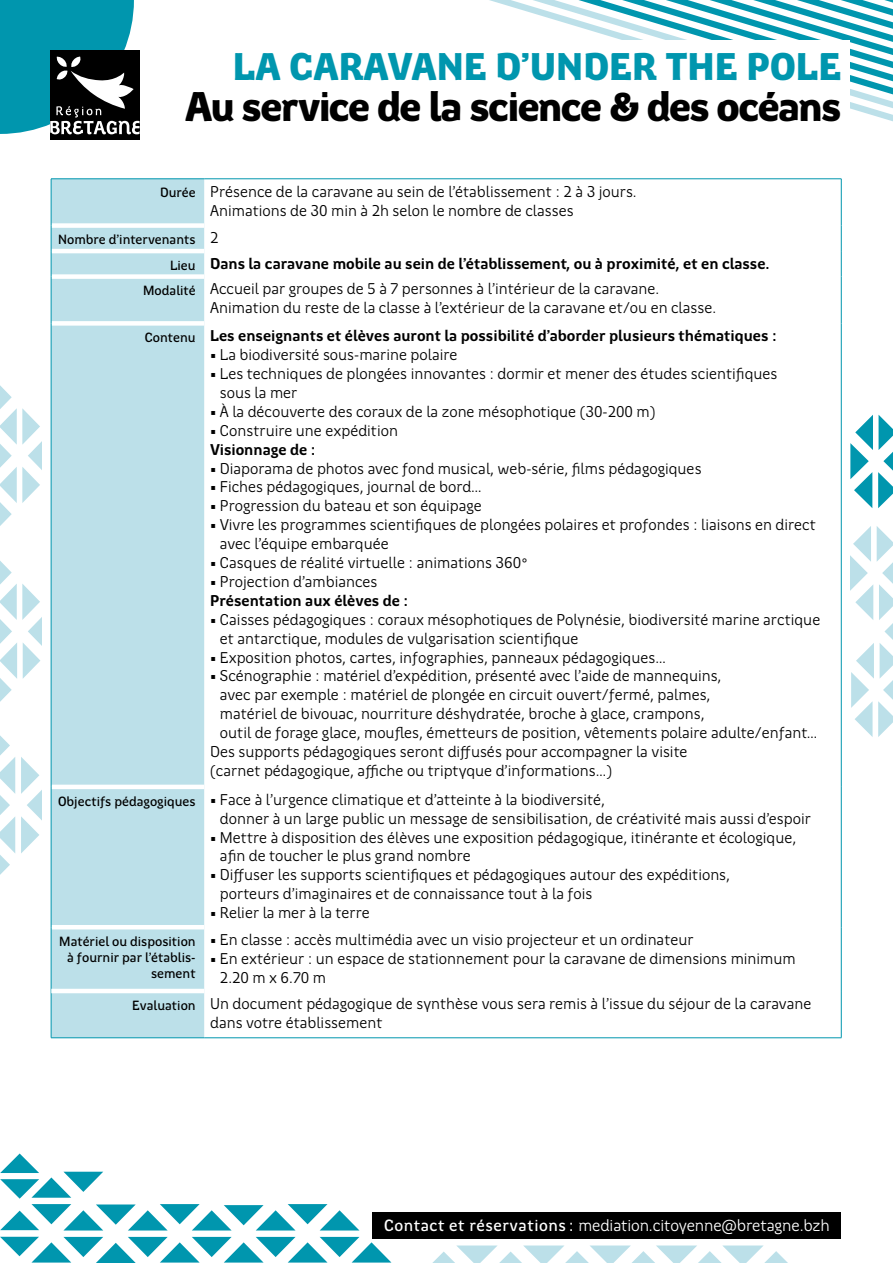
<style>
.page{position:relative;width:893px;height:1263px;background:#fff}
.page>*{position:absolute;margin:0;border:0;box-sizing:border-box;transform-origin:0 0}
.t1{font:900 42px "Region Bretagne New";letter-spacing:-.045em;color:#000}
.t2{font:900 39px "Region Bretagne New";color:#0096ae}
.t3{font:16.5px "Region Bretagne New";letter-spacing:-.01em;color:#fff}
.t4{font:15.75px/18.9px "Region Bretagne New";color:#000}
.t5{font:700 15.75px/25.5px "Region Bretagne New";color:#000}
.t6{font:500 13.5px/16.2px "Region Bretagne New";color:#000;text-align:right}
.s1{font-weight:500;font-size:13.5px}
.s2{font-weight:400;font-size:15.75px}
.s3{font-weight:400}
.s4{font-weight:500}
</style>
<div class="page">
<svg style="left:21px;top:757px;width:21px;height:96px"></svg>
<svg style="left:0;top:735px;width:15px;height:140px"></svg>
<svg style="left:0;top:561px;width:42px;height:141px"></svg>
<svg style="left:0;top:385px;width:42px;height:141px"></svg>
<svg style="left:456px;top:1238px;width:341px;height:1px"></svg>
<svg style="left:432px;top:1245px;width:356px;height:18px"></svg>
<svg style="left:850px;top:526px;width:43px;height:211px"></svg>
<svg style="left:850px;top:415px;width:43px;height:93px"></svg>
<svg style="left:489px;top:0;width:404px;height:122px"></svg>
<svg style="left:0;top:1237px;width:391px;height:26px"></svg>
<svg style="left:0;top:1153px;width:359px;height:77px"></svg>
<div style="left:43px;top:40px;width:807px;height:1127px;background:#fff"></div>
<div style="left:25px;top:1121px;width:18px;height:36px;background:#fff"></div>
<div style="left:50px;top:50px;width:90px;height:90px;background:#000"></div>
<svg style="left:0;top:0;width:140px;height:134px"></svg>
<div style="left:52px;top:180px;width:152px;height:857px;background:#bce0e9"></div>
<div style="left:51px;top:223px;width:153px;height:5px;background:#fff"></div>
<hr style="left:51px;top:249px;width:153px;height:4px;background:#fff">
<div style="left:51px;top:274px;width:153px;height:5px;background:#fff"></div>
<div style="left:51px;top:321px;width:153px;height:5px;background:#fff"></div>
<hr style="left:51px;top:785px;width:153px;height:4px;background:#fff">
<hr style="left:51px;top:925px;width:153px;height:4px;background:#fff">
<hr style="left:51px;top:179px;width:153px;height:1px;background:#0096ae">
<hr style="left:51px;top:179px;width:1px;height:47px;background:#0096ae">
<hr style="left:204px;top:179px;width:637px;height:1px;background:#0096ae">
<hr style="left:841px;top:179px;width:1px;height:47px;background:#0096ae">
<svg style="left:51px;top:226px;width:1px;height:51px"></svg>
<svg style="left:841px;top:226px;width:1px;height:51px"></svg>
<hr style="left:51px;top:277px;width:1px;height:46px;background:#0096ae">
<hr style="left:841px;top:277px;width:1px;height:46px;background:#0096ae">
<hr style="left:51px;top:323px;width:1px;height:464px;background:#0096ae">
<hr style="left:841px;top:323px;width:1px;height:464px;background:#0096ae">
<hr style="left:51px;top:787px;width:1px;height:140px;background:#0096ae">
<hr style="left:841px;top:787px;width:1px;height:140px;background:#0096ae">
<hr style="left:51px;top:927px;width:1px;height:64px;background:#0096ae">
<hr style="left:841px;top:927px;width:1px;height:64px;background:#0096ae">
<hr style="left:51px;top:991px;width:1px;height:46px;background:#0096ae">
<hr style="left:841px;top:991px;width:1px;height:46px;background:#0096ae">
<hr style="left:51px;top:1037px;width:153px;height:1px;background:#0096ae">
<hr style="left:204px;top:1037px;width:637px;height:1px;background:#0096ae">
<hr style="left:51px;top:989px;width:153px;height:4px;background:#fff">
<div style="left:373px;top:1212px;width:468px;height:26px;background:#000"></div>
<h2 class="t2" style="left:233px;top:46px;width:610px">LA CARAVANE D’UNDER THE POLE</h2>
<h1 class="t1" style="left:185px;top:83px;width:658px">Au service de la science &amp; des océans</h1>
<p class="t4" style="left:210px;top:182px;width:428px;text-indent:-50px"><span class="s1">Durée</span> Présence de la caravane au sein de l’établissement : 2 à 3 jours.<br>Animations de 30 min à 2h selon le nombre de classes</p>
<p class="t6" style="left:58px;top:232px;width:162px">Nombre d’intervenants <span class="s2">2</span></p>
<p class="t5" style="left:143px;top:251px;width:628px;text-indent:27px"><span class="s1">Lieu</span> Dans la caravane mobile au sein de l’établissement, ou à proximité, et en classe.<br><span class="s1">Modalité</span> <span class="s3">Accueil par groupes de 5 à 7 personnes à l’intérieur de la caravane.</span></p>
<p class="t5" style="left:145px;top:294px;width:633px;line-height:27.9px;text-align:center"><span class="s3">Animation du reste de la classe à l’extérieur de la caravane et/ou en classe.<br></span><span class="s1">Contenu</span> Les enseignants et élèves auront la possibilité d’aborder plusieurs thématiques :</p>
<p class="t4" style="left:210px;top:346px;width:249px">• La biodiversité sous-marine polaire</p>
<p class="t4" style="left:220px;top:364px;width:559px;text-indent:-10px">• Les techniques de plongées innovantes : dormir et mener des études scientifiques sous la mer</p>
<p class="t4" style="left:210px;top:402px;width:447px">• À la découverte des coraux de la zone mésophotique (30-200 m)</p>
<p class="t4" style="left:210px;top:421px;width:189px">• Construire une expédition</p>
<p class="t5" style="left:210px;top:437px;width:107px">Visionnage de :</p>
<p class="t4" style="left:210px;top:459px;width:493px">• Diaporama de photos avec fond musical, web-série, films pédagogiques</p>
<p class="t4" style="left:210px;top:478px;width:273px">• Fiches pédagogiques, journal de bord…</p>
<p class="t4" style="left:210px;top:497px;width:273px">• Progression du bateau et son équipage</p>
<p class="t4" style="left:220px;top:516px;width:598px;text-indent:-10px">• Vivre les programmes scientifiques de plongées polaires et profondes : liaisons en direct avec l’équipe embarquée</p>
<p class="t4" style="left:210px;top:553px;width:319px">• Casques de réalité virtuelle : animations 360°</p>
<p class="t4" style="left:210px;top:572px;width:169px">• Projection d’ambiances</p>
<p class="t5" style="left:210px;top:588px;width:200px">Présentation aux élèves de :</p>
<p class="t4" style="left:220px;top:610px;width:602px;text-indent:-10px">• Caisses pédagogiques : coraux mésophotiques de Polynésie, biodiversité marine arctique et antarctique, modules de vulgarisation scientifique</p>
<p class="t4" style="left:210px;top:648px;width:457px">• Exposition photos, cartes, infographies, panneaux pédagogiques…</p>
<p class="t4" style="left:210px;top:667px;width:513px">• Scénographie : matériel d’expédition, présenté avec l’aide de mannequins,</p>
<p class="t4" style="left:220px;top:686px;width:492px">avec par exemple : matériel de plongée en circuit ouvert/fermé, palmes,</p>
<p class="t4" style="left:220px;top:705px;width:486px">matériel de bivouac, nourriture déshydratée, broche à glace, crampons,</p>
<p class="t4" style="left:220px;top:724px;width:599px">outil de forage glace, moufles, émetteurs de position, vêtements polaire adulte/enfant…</p>
<p class="t4" style="left:210px;top:742px;width:479px">Des supports pédagogiques seront diffusés pour accompagner la visite</p>
<p class="t4" style="left:210px;top:761px;width:403px">(carnet pédagogique, affiche ou triptyque d’informations…)</p>
<p class="t4" style="left:220px;top:790px;width:592px;text-indent:-162px"><span class="s1">Objectifs pédagogiques</span> • Face à l’urgence climatique et d’atteinte à la biodiversité,<br>donner à un large public un message de sensibilisation, de créativité mais aussi d’espoir</p>
<p class="t4" style="left:220px;top:828px;width:578px;text-indent:-10px">• Mettre à disposition des élèves une exposition pédagogique, itinérante et écologique, afin de toucher le plus grand nombre</p>
<p class="t4" style="left:220px;top:866px;width:512px;text-indent:-10px">• Diffuser les supports scientifiques et pédagogiques autour des expéditions, porteurs d’imaginaires et de connaissance tout à la fois</p>
<p class="t4" style="left:210px;top:904px;width:161px">• Relier la mer à la terre</p>
<p class="t6" style="left:59px;top:933px;width:138px">Matériel ou disposition à fournir par l’établis&shy;sement</p>
<p class="t4" style="left:210px;top:930px;width:485px">• En classe : accès multimédia avec un visio projecteur et un ordinateur</p>
<p class="t4" style="left:220px;top:949px;width:577px;text-indent:-10px">• En extérieur : un espace de stationnement pour la caravane de dimensions minimum<br>2.20 m x 6.70 m</p>
<p class="t4" style="left:210px;top:994px;width:603px;text-indent:-78px"><span class="s1">Evaluation</span> Un document pédagogique de synthèse vous sera remis à l’issue du séjour de la caravane dans votre établissement</p>
<p class="t3" style="left:384px;top:1217px;width:447px"><span class="s4">Contact et réservations :</span> mediation.citoyenne@bretagne.bzh</p>
</div>
